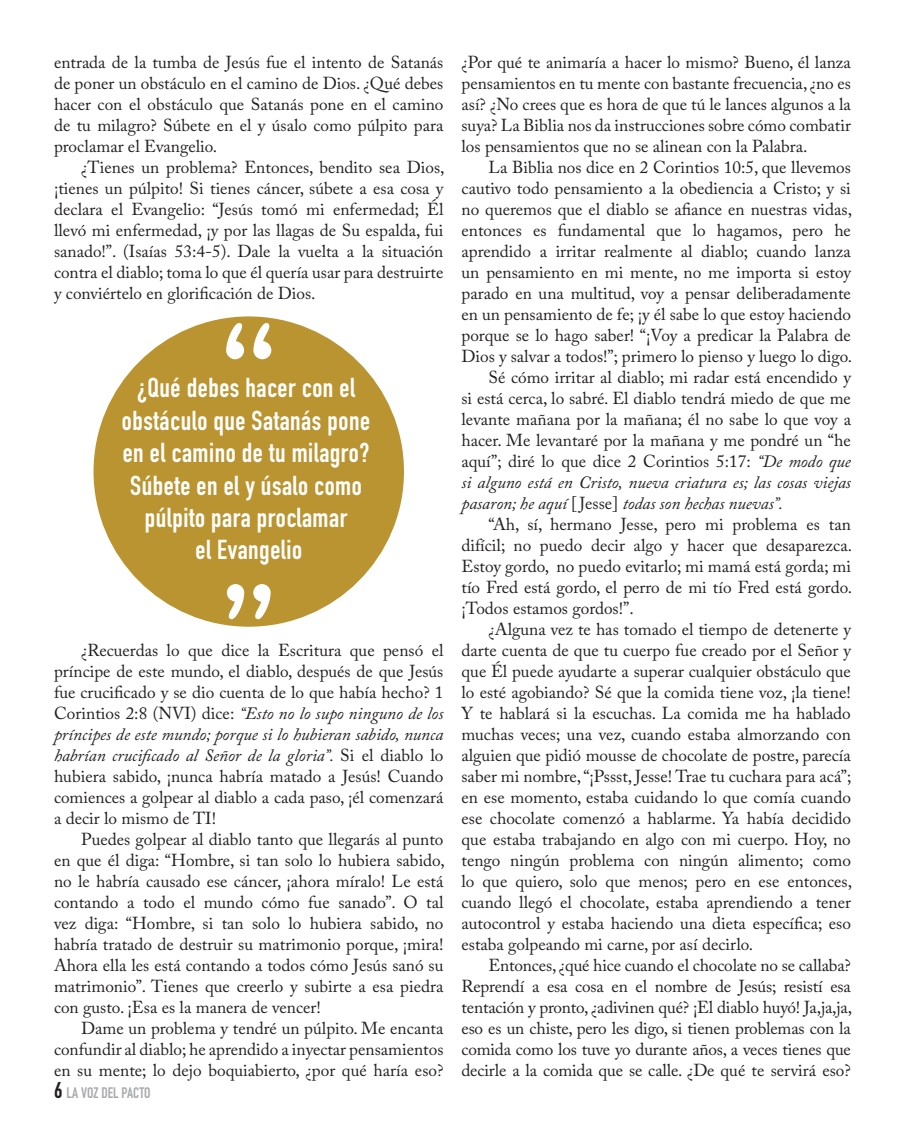
<style>
.page{position:relative;width:905px;height:1134px;background:#fff}
.page>*{position:absolute;margin:0;border:0;box-sizing:border-box;transform-origin:0 0}
.t1{font:700 27px/32.4px "DIN Condensed";letter-spacing:.02em;color:#fff;text-align:center}
.t2{font:17.25px/21px "Adobe Caslon Pro";color:#231f20;text-align:justify}
.t3{font:700 15px "DIN Condensed";color:#a8a9ad}
.s1{font-style:italic}
.s2{font-size:22.5px;color:#231f20}
</style>
<div class="page">
<div style="left:93px;top:316px;width:311px;height:311px;background:#ba9430;border-radius:50%"></div>
<svg style="left:253px;top:323px;width:18px;height:36px"></svg>
<svg style="left:226px;top:323px;width:18px;height:36px"></svg>
<svg style="left:227px;top:584px;width:17px;height:35px"></svg>
<svg style="left:253px;top:584px;width:17px;height:35px"></svg>
<p class="t2" style="left:54px;top:52px;width:391px">entrada de la tumba de Jesús fue el intento de Satanás de poner un obstáculo en el camino de Dios. ¿Qué debes hacer con el obstáculo que Satanás pone en el camino de tu milagro? Súbete en el y úsalo como púlpito para proclamar el Evangelio.</p>
<p class="t2" style="left:54px;top:157px;width:392px;text-indent:27px">¿Tienes un problema? Entonces, bendito sea Dios, ¡tienes un púlpito! Si tienes cáncer, súbete a esa cosa y declara el Evangelio: “Jesús tomó mi enfermedad; Él llevó mi enfermedad, ¡y por las llagas de Su espalda, fui sanado!”. (Isaías 53:4-5). Dale la vuelta a la situación contra el diablo; toma lo que él quería usar para destruirte y conviértelo en glorificación de Dios.</p>
<p class="t1" style="left:122px;top:372px;width:249px">¿Qué debes hacer con el obstáculo que Satanás pone en el camino de tu milagro?<br>Súbete en el y úsalo como púlpito para proclamar<br>el Evangelio</p>
<p class="t2" style="left:54px;top:640px;width:391px;text-indent:27px">¿Recuerdas lo que dice la Escritura que pensó el príncipe de este mundo, el diablo, después de que Jesús fue crucificado y se dio cuenta de lo que había hecho? 1<br>Corintios 2:8 (NVI) dice: <span class="s1">“Esto no lo supo ninguno de los príncipes de este mundo; porque si lo hubieran sabido, nunca habrían crucificado al Señor de la gloria”.</span> Si el diablo lo hubiera sabido, ¡nunca habría matado a Jesús! Cuando comiences a golpear al diablo a cada paso, ¡él comenzará a decir lo mismo de TI!</p>
<p class="t2" style="left:54px;top:829px;width:392px;text-indent:27px">Puedes golpear al diablo tanto que llegarás al punto en que él diga: “Hombre, si tan solo lo hubiera sabido, no le habría causado ese cáncer, ¡ahora míralo! Le está contando a todo el mundo cómo fue sanado”. O tal vez diga: “Hombre, si tan solo lo hubiera sabido, no habría tratado de destruir su matrimonio porque, ¡mira!<br>Ahora ella les está contando a todos cómo Jesús sanó su matrimonio”. Tienes que creerlo y subirte a esa piedra con gusto. ¡Esa es la manera de vencer!</p>
<p class="t2" style="left:54px;top:1018px;width:391px;text-indent:27px">Dame un problema y tendré un púlpito. Me encanta confundir al diablo; he aprendido a inyectar pensamientos en su mente; lo dejo boquiabierto, ¿por qué haría eso?</p>
<p class="t3" style="left:54px;top:1082px;width:98px"><span class="s2">6</span> LA VOZ DEL PACTO</p>
<p class="t2" style="left:461px;top:52px;width:391px">¿Por qué te animaría a hacer lo mismo? Bueno, él lanza pensamientos en tu mente con bastante frecuencia, ¿no es así? ¿No crees que es hora de que tú le lances algunos a la suya? La Biblia nos da instrucciones sobre cómo combatir los pensamientos que no se alinean con la Palabra.</p>
<p class="t2" style="left:461px;top:157px;width:392px;text-indent:27px">La Biblia nos dice en 2 Corintios 10:5, que llevemos cautivo todo pensamiento a la obediencia a Cristo; y si no queremos que el diablo se afiance en nuestras vidas, entonces es fundamental que lo hagamos, pero he aprendido a irritar realmente al diablo; cuando lanza un pensamiento en mi mente, no me importa si estoy parado en una multitud, voy a pensar deliberadamente en un pensamiento de fe; ¡y él sabe lo que estoy haciendo porque se lo hago saber! “¡Voy a predicar la Palabra de Dios y salvar a todos!”; primero lo pienso y luego lo digo.</p>
<p class="t2" style="left:461px;top:367px;width:391px;text-indent:27px">Sé cómo irritar al diablo; mi radar está encendido y si está cerca, lo sabré. El diablo tendrá miedo de que me levante mañana por la mañana; él no sabe lo que voy a hacer. Me levantaré por la mañana y me pondré un “he aquí”; diré lo que dice 2 Corintios 5:17: <span class="s1">“De modo que si alguno está en Cristo, nueva criatura es; las cosas viejas pasaron; he aquí</span> [ Jesse] <span class="s1">todas son hechas nuevas”.</span></p>
<p class="t2" style="left:461px;top:514px;width:392px;text-indent:27px">“Ah, sí, hermano Jesse, pero mi problema es tan difícil; no puedo decir algo y hacer que desaparezca.<br>Estoy gordo, no puedo evitarlo; mi mamá está gorda; mi tío Fred está gordo, el perro de mi tío Fred está gordo. ¡Todos estamos gordos!”.</p>
<p class="t2" style="left:461px;top:619px;width:392px;text-indent:27px">¿Alguna vez te has tomado el tiempo de detenerte y darte cuenta de que tu cuerpo fue creado por el Señor y que Él puede ayudarte a superar cualquier obstáculo que lo esté agobiando? Sé que la comida tiene voz, ¡la tiene!<br>Y te hablará si la escuchas. La comida me ha hablado muchas veces; una vez, cuando estaba almorzando con alguien que pidió mousse de chocolate de postre, parecía saber mi nombre, “¡Pssst, Jesse! Trae tu cuchara para acá”; en ese momento, estaba cuidando lo que comía cuando ese chocolate comenzó a hablarme. Ya había decidido que estaba trabajando en algo con mi cuerpo. Hoy, no tengo ningún problema con ningún alimento; como lo que quiero, solo que menos; pero en ese entonces, cuando llegó el chocolate, estaba aprendiendo a tener autocontrol y estaba haciendo una dieta específica; eso estaba golpeando mi carne, por así decirlo.</p>
<p class="t2" style="left:461px;top:955px;width:392px;text-indent:27px">Entonces, ¿qué hice cuando el chocolate no se callaba?<br>Reprendí a esa cosa en el nombre de Jesús; resistí esa tentación y pronto, ¿adivinen qué? ¡El diablo huyó! Ja,ja,ja, eso es un chiste, pero les digo, si tienen problemas con la comida como los tuve yo durante años, a veces tienes que decirle a la comida que se calle. ¿De qué te servirá eso?</p>
</div>
